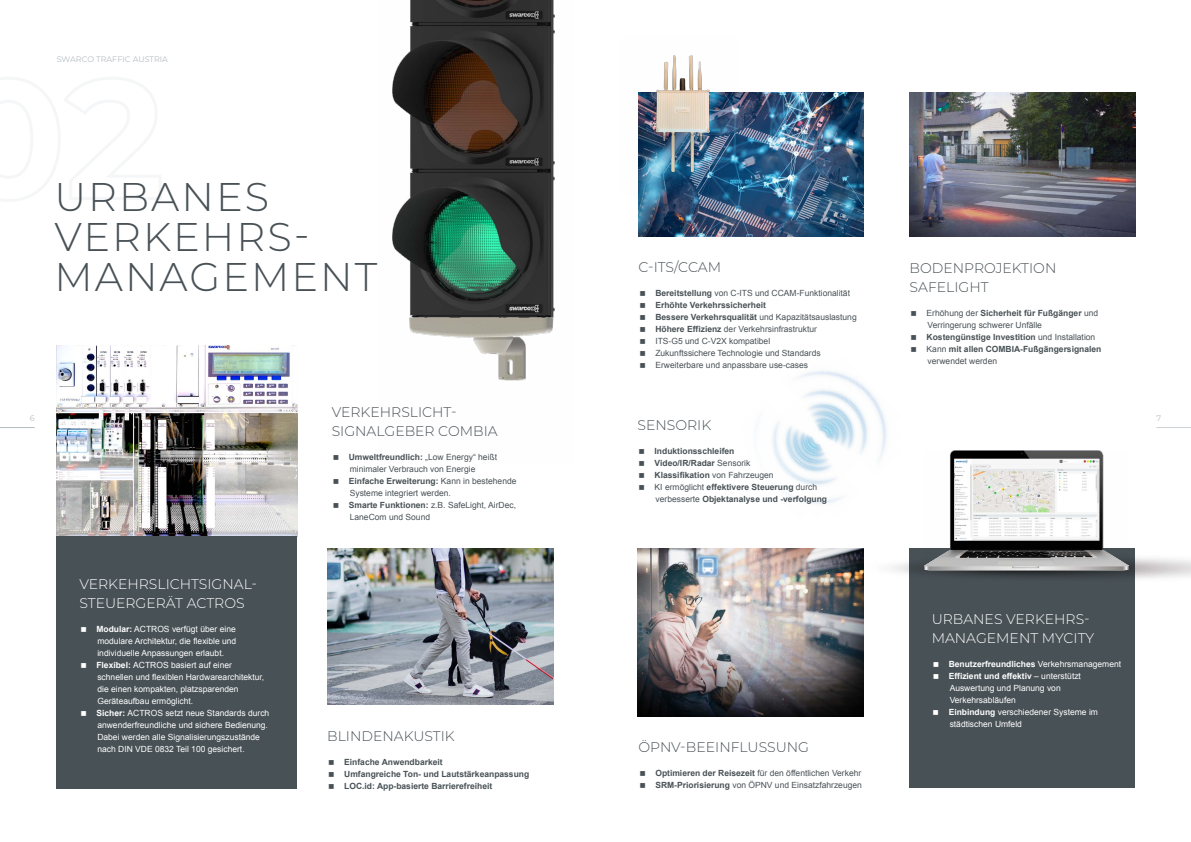
<style>
.page{position:relative;width:1191px;height:842px;background:#fff}
.page>*{position:absolute;margin:0;border:0;box-sizing:border-box;transform-origin:0 0}
.t1{font:300 40px/40px "Montserrat";letter-spacing:.05em;color:#485156}
.t2{font:300 14px/19px "Montserrat";color:#485156}
.t3{font:300 14px/19px "Montserrat";color:#fff}
.t4{font:8.5px/12px "Arial";color:#fff}
.t5{font:8.5px/12px "Arial";color:#485156}
.t6{font:700 8.5px/12px "Arial";color:#485156}
.t7{font:8px "Montserrat";color:#b6bdc2}
.s1{font-weight:700}
.s2{font-weight:400}
</style>
<div class="page">
<img style="left:909px;top:93px;width:226px;height:144px">
<img style="left:638px;top:93px;width:225px;height:144px">
<img style="left:638px;top:549px;width:225px;height:168px">
<img style="left:638px;top:55px;width:100px;height:139px">
<img style="left:57px;top:345px;width:241px;height:191px">
<img style="left:392px;top:0;width:163px;height:381px">
<img style="left:327px;top:549px;width:226px;height:156px">
<img style="left:774px;top:372px;width:112px;height:131px">
<img style="left:772px;top:407px;width:10px;height:43px">
<img style="left:808px;top:475px;width:43px;height:29px">
<img style="left:772px;top:407px;width:1px;height:26px">
<img style="left:825px;top:484px;width:35px;height:20px">
<img style="left:781px;top:371px;width:43px;height:28px">
<img style="left:859px;top:433px;width:27px;height:43px">
<img style="left:815px;top:370px;width:18px;height:3px">
<img style="left:884px;top:424px;width:3px;height:18px">
<div style="left:909px;top:549px;width:226px;height:239px;background:#485156"></div>
<img style="left:848px;top:553px;width:343px;height:29px">
<img style="left:924px;top:450px;width:204px;height:121px">
<div style="left:57px;top:536px;width:240px;height:252px;background:#485156"></div>
<hr style="left:0;top:427px;width:35px;height:1px;background:#b6bdc2">
<hr style="left:1156px;top:427px;width:35px;height:1px;background:#ccd2d5">
<p class="t7" style="left:57px;top:54px;width:113px">SWARCO TRAFFIC AUSTRIA</p>
<h1 class="t1" style="left:55px;top:175px;width:324px">URBANES<br>VERKEHRS-<br>MANAGEMENT</h1>
<h2 class="t2" style="left:638px;top:258px;width:84px">C-ITS/CCAM</h2>
<p class="t5" style="left:655px;top:288px;width:203px"><span class="s1">Bereitstellung</span> von C-ITS und CCAM-Funktionalität <span class="s1">Erhöhte Verkehrssicherheit<br>Bessere Verkehrsqualität</span> und Kapazitätsauslastung <span class="s1">Höhere Effizienz</span> der Verkehrsinfrastruktur<br>ITS-G5 und C-V2X kompatibel<br>Zukunftssichere Technologie und Standards Erweiterbare und anpassbare use-cases</p>
<h2 class="t2" style="left:909px;top:258px;width:148px">BODENPROJEKTION<br>SAFELIGHT</h2>
<p class="t6" style="left:926px;top:307px;width:176px"><span class="s2">Erhöhung der</span> Sicherheit für Fußgänger <span class="s2">und Verringerung schwerer Unfälle </span>Kostengünstige Investition <span class="s2">und Installation Kann</span> mit allen COMBIA-Fußgängersignalen <span class="s2">verwendet werden</span></p>
<h2 class="t2" style="left:332px;top:402px;width:167px">VERKEHRSLICHT-<br>SIGNALGEBER COMBIA</h2>
<p class="t5" style="left:349px;top:451px;width:169px"><span class="s1">Umweltfreundlich:</span> „Low Energy“ heißt minimaler Verbrauch von Energie<br><span class="s1">Einfache Erweiterung:</span> Kann in bestehende Systeme integriert werden.<br><span class="s1">Smarte Funktionen:</span> z.B. SafeLight, AirDec, LaneCom und Sound</p>
<p class="t7" style="left:30px;top:413px;width:6px">6</p>
<p class="t7" style="left:1156px;top:413px;width:6px">7</p>
<h2 class="t2" style="left:637px;top:415px;width:75px">SENSORIK</h2>
<p class="t6" style="left:654px;top:445px;width:174px">Induktionsschleifen<br>Video/IR/Radar <span class="s2">Sensorik<br></span>Klassifikation <span class="s2">von Fahrzeugen<br>KI ermöglicht</span> effektivere Steuerung <span class="s2">durch verbesserte</span> Objektanalyse und -verfolgung</p>
<h2 class="t3" style="left:79px;top:574px;width:179px">VERKEHRSLICHTSIGNAL-<br>STEUERGERÄT ACTROS</h2>
<p class="t4" style="left:96px;top:623px;width:174px"><span class="s1">Modular:</span> ACTROS verfügt über eine modulare Architektur, die flexible und individuelle Anpassungen erlaubt.<br><span class="s1">Flexibel:</span> ACTROS basiert auf einer schnellen und flexiblen Hardwarearchitektur, die einen kompakten, platzsparenden Geräteaufbau ermöglicht.<br><span class="s1">Sicher:</span> ACTROS setzt neue Standards durch anwenderfreundliche und sichere Bedienung.<br>Dabei werden alle Signalisierungszustände nach DIN VDE 0832 Teil 100 gesichert.</p>
<h2 class="t2" style="left:327px;top:726px;width:129px">BLINDENAKUSTIK</h2>
<p class="t6" style="left:344px;top:756px;width:186px">Einfache Anwendbarkeit<br>Umfangreiche Ton- und Lautstärkeanpassung<br>LOC.id: App-basierte Barrierefreiheit</p>
<h2 class="t2" style="left:638px;top:737px;width:172px">ÖPNV-BEEINFLUSSUNG</h2>
<p class="t5" style="left:655px;top:767px;width:208px"><span class="s1">Optimieren der Reisezeit</span> für den öffentlichen Verkehr<br><span class="s1">SRM-Priorisierung</span> von ÖPNV und Einsatzfahrzeugen</p>
<h2 class="t3" style="left:931px;top:609px;width:164px">URBANES VERKEHRS-<br>MANAGEMENT MYCITY</h2>
<p class="t4" style="left:948px;top:658px;width:174px"><span class="s1">Benutzerfreundliches</span> Verkehrsmanagement<br><span class="s1">Effizient und effektiv</span> – unterstützt<br>Auswertung und Planung von<br>Verkehrsabläufen<br><span class="s1">Einbindung</span> verschiedener Systeme im städtischen Umfeld</p>
</div>
